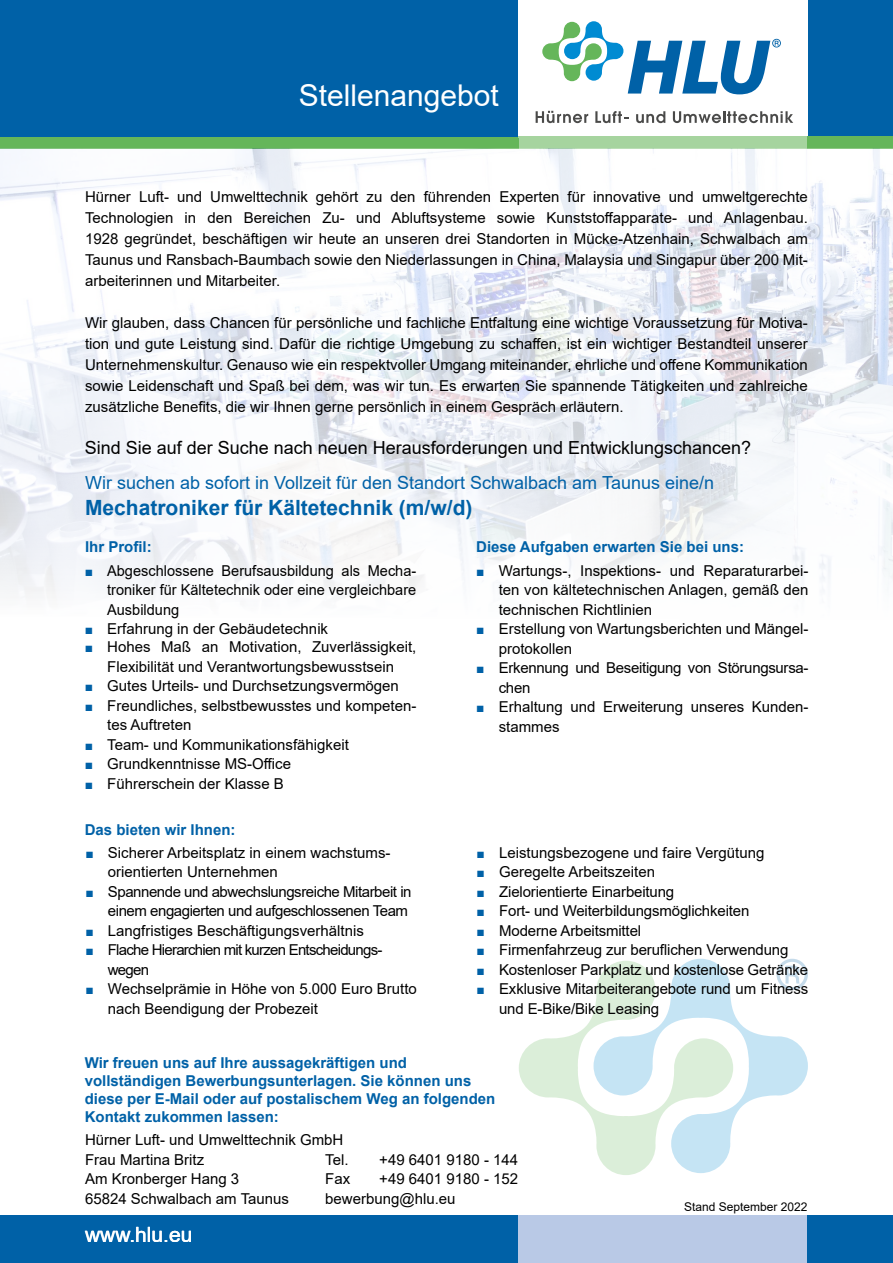
<style>
.page{position:relative;width:893px;height:1263px;background:#fff}
.page>*{position:absolute;margin:0;border:0;box-sizing:border-box;transform-origin:0 0}
.t1{font:30px "Arial";color:#fff}
.t2{font:700 21px "Arial";color:#0061a7}
.t3{font:21px "Arial";color:#fff}
.t4{font:18px "Arial";color:#000}
.t5{font:18px "Arial";color:#0061a7}
.t6{font:15px/21px "Arial";color:#000;text-align:justify}
.t7{font:700 15px/18px "Arial";color:#0061a7}
.t8{font:15px "Arial";letter-spacing:-.03em;color:#000}
.t9{font:15px "Arial";letter-spacing:-.05em;color:#000}
.t10{font:15px "Arial";letter-spacing:-.02em;color:#000}
.t11{font:12px "Arial";color:#000}
.s1{font-family:"European Pi Three";color:#0061a7}
</style>
<div class="page">
<div style="left:0;top:136px;width:519px;height:13px;background:#65b65a"></div>
<div style="left:0;top:1215px;width:519px;height:48px;background:#0061a7"></div>
<div style="left:0;top:0;width:893px;height:136px;background:#0061a7"></div>
<div style="left:519px;top:0;width:289px;height:137px;background:#fff"></div>
<svg style="left:536px;top:111px;width:52px;height:12px"></svg>
<svg style="left:595px;top:111px;width:33px;height:12px"></svg>
<svg style="left:636px;top:111px;width:29px;height:12px"></svg>
<svg style="left:673px;top:111px;width:120px;height:12px"></svg>
<svg style="left:542px;top:21px;width:239px;height:73px"></svg>
<div style="left:519px;top:1216px;width:289px;height:47px;background:#b9c9e6"></div>
<div style="left:808px;top:1216px;width:85px;height:47px;background:#0061a7"></div>
<div style="left:808px;top:136px;width:85px;height:13px;background:#65b65a"></div>
<div style="left:519px;top:136px;width:289px;height:13px;background:#a6d49f"></div>
<img style="left:0;top:149px;width:893px;height:446px">
<svg style="left:519px;top:1015px;width:117px;height:160px"></svg>
<svg style="left:593px;top:959px;width:215px;height:214px"></svg>
<h1 class="t1" style="left:299px;top:75px;width:202px">Stellenangebot</h1>
<p class="t6" style="left:85px;top:186px;width:724px">Hürner Luft- und Umwelttechnik gehört zu den führenden Experten für innovative und umweltgerechte Technologien in den Bereichen Zu- und Abluftsysteme sowie Kunststoffapparate- und Anlagenbau.<br>1928 gegründet, beschäftigen wir heute an unseren drei Standorten in Mücke-Atzenhain, Schwalbach am Taunus und Ransbach-Baumbach sowie den Niederlassungen in China, Malaysia und Singapur über 200 Mit&shy;arbeiterinnen und Mitarbeiter.</p>
<p class="t6" style="left:85px;top:312px;width:724px">Wir glauben, dass Chancen für persönliche und fachliche Entfaltung eine wichtige Voraussetzung für Motiva&shy;tion und gute Leistung sind. Dafür die richtige Umgebung zu schaffen, ist ein wichtiger Bestandteil unserer Unternehmenskultur. Genauso wie ein respektvoller Umgang miteinander, ehrliche und offene Kommunikation sowie Leidenschaft und Spaß bei dem, was wir tun. Es erwarten Sie spannende Tätigkeiten und zahlreiche zusätzliche Benefits, die wir Ihnen gerne persönlich in einem Gespräch erläutern.</p>
<p class="t4" style="left:85px;top:435px;width:668px">Sind Sie auf der Suche nach neuen Herausforderungen und Entwicklungschancen?</p>
<p class="t5" style="left:85px;top:471px;width:631px">Wir suchen ab sofort in Vollzeit für den Standort Schwalbach am Taunus eine/n</p>
<h2 class="t2" style="left:85px;top:492px;width:389px">Mechatroniker für Kältetechnik (m/w/d)</h2>
<p class="t7" style="left:85px;top:538px;width:68px">Ihr Profil:</p>
<p class="t7" style="left:476px;top:538px;width:269px">Diese Aufgaben erwarten Sie bei uns:</p>
<p class="t6" style="left:85px;top:560px;width:333px"><span class="s1">J</span> Abgeschlossene Berufsausbildung als Mecha-</p>
<p class="t6" style="left:107px;top:579px;width:311px">troniker für Kältetechnik oder eine vergleichbare</p>
<p class="t6" style="left:107px;top:599px;width:73px">Ausbildung</p>
<p class="t6" style="left:85px;top:618px;width:245px"><span class="s1">J</span> Erfahrung in der Gebäudetechnik</p>
<p class="t6" style="left:85px;top:636px;width:333px"><span class="s1">J</span> Hohes Maß an Motivation, Zuverlässigkeit,</p>
<p class="t6" style="left:107px;top:656px;width:288px">Flexibilität und Verantwortungsbewusstsein</p>
<p class="t6" style="left:85px;top:675px;width:316px"><span class="s1">J</span> Gutes Urteils- und Durchsetzungsvermögen</p>
<p class="t6" style="left:85px;top:695px;width:333px"><span class="s1">J</span> Freundliches, selbstbewusstes und kompeten-</p>
<p class="t6" style="left:107px;top:714px;width:86px">tes Auftreten</p>
<p class="t6" style="left:85px;top:734px;width:266px"><span class="s1">J</span> Team- und Kommunikationsfähigkeit</p>
<p class="t6" style="left:85px;top:753px;width:208px"><span class="s1">J</span> Grundkenntnisse MS-Office</p>
<p class="t6" style="left:85px;top:773px;width:201px"><span class="s1">J</span> Führerschein der Klasse B</p>
<p class="t7" style="left:85px;top:820px;width:152px">Das bieten wir Ihnen:</p>
<p class="t6" style="left:85px;top:842px;width:307px"><span class="s1">J</span> Sicherer Arbeitsplatz in einem wachstums-</p>
<p class="t6" style="left:108px;top:861px;width:172px">orientierten Unternehmen</p>
<p class="t8" style="left:85px;top:881px;width:328px"><span class="s1">J</span> Spannende und abwechslungsreiche Mitarbeit in</p>
<p class="t8" style="left:108px;top:900px;width:302px">einem engagierten und aufgeschlossenen Team</p>
<p class="t6" style="left:85px;top:920px;width:280px"><span class="s1">J</span> Langfristiges Beschäftigungsverhältnis</p>
<p class="t9" style="left:85px;top:939px;width:299px"><span class="s1">J</span> Flache Hierarchien mit kurzen Entscheidungs-</p>
<p class="t6" style="left:108px;top:959px;width:43px">wegen</p>
<p class="t6" style="left:85px;top:978px;width:333px"><span class="s1">J</span> Wechselprämie in Höhe von 5.000 Euro Brutto</p>
<p class="t6" style="left:108px;top:998px;width:212px">nach Beendigung der Probezeit</p>
<p class="t6" style="left:476px;top:560px;width:334px"><span class="s1">J</span> Wartungs-, Inspektions- und Reparaturarbei-</p>
<p class="t6" style="left:499px;top:579px;width:311px">ten von kältetechnischen Anlagen, gemäß den</p>
<p class="t6" style="left:499px;top:599px;width:155px">technischen Richtlinien</p>
<p class="t6" style="left:476px;top:618px;width:334px"><span class="s1">J</span> Erstellung von Wartungsberichten und Mängel-</p>
<p class="t6" style="left:499px;top:638px;width:75px">protokollen</p>
<p class="t10" style="left:476px;top:658px;width:334px"><span class="s1">J</span> Erkennung und Beseitigung von Störungsursa-</p>
<p class="t6" style="left:499px;top:677px;width:33px">chen</p>
<p class="t6" style="left:476px;top:696px;width:334px"><span class="s1">J</span> Erhaltung und Erweiterung unseres Kunden-</p>
<p class="t6" style="left:499px;top:716px;width:62px">stammes</p>
<p class="t6" style="left:477px;top:842px;width:289px"><span class="s1">J</span> Leistungsbezogene und faire Vergütung</p>
<p class="t6" style="left:477px;top:861px;width:180px"><span class="s1">J</span> Geregelte Arbeitszeiten</p>
<p class="t6" style="left:477px;top:881px;width:199px"><span class="s1">J</span> Zielorientierte Einarbeitung</p>
<p class="t6" style="left:477px;top:900px;width:274px"><span class="s1">J</span> Fort- und Weiterbildungsmöglichkeiten</p>
<p class="t6" style="left:477px;top:920px;width:166px"><span class="s1">J</span> Moderne Arbeitsmittel</p>
<p class="t6" style="left:477px;top:939px;width:313px"><span class="s1">J</span> Firmenfahrzeug zur beruflichen Verwendung</p>
<p class="t6" style="left:477px;top:959px;width:333px"><span class="s1">J</span> Kostenloser Parkplatz und kostenlose Getränke</p>
<p class="t6" style="left:477px;top:978px;width:333px"><span class="s1">J</span> Exklusive Mitarbeiterangebote rund um Fitness</p>
<p class="t6" style="left:499px;top:998px;width:162px">und E-Bike/Bike Leasing</p>
<p class="t7" style="left:85px;top:1054px;width:412px">Wir freuen uns auf Ihre aussagekräftigen und vollständigen Bewerbungsunterlagen. Sie können uns diese per E-Mail oder auf postalischem Weg an folgenden Kontakt zukommen lassen:</p>
<p class="t6" style="left:85px;top:1130px;width:260px;line-height:19.5px;text-align:left">Hürner Luft- und Umwelttechnik GmbH<br>Frau Martina Britz<br>Am Kronberger Hang 3<br>65824 Schwalbach am Taunus</p>
<p class="t6" style="left:325px;top:1149px;width:25px">Tel.</p>
<p class="t6" style="left:379px;top:1149px;width:140px">+49 6401 9180 - 144</p>
<p class="t6" style="left:325px;top:1168px;width:27px">Fax</p>
<p class="t6" style="left:325px;top:1169px;width:194px;line-height:19.5px;text-indent:54px">+49 6401 9180 - 152 bewerbung@hlu.eu</p>
<h2 class="t3" style="left:85px;top:1220px;width:109px">www.hlu.eu</h2>
<p class="t11" style="left:684px;top:1199px;width:125px">Stand September 2022</p>
</div>
